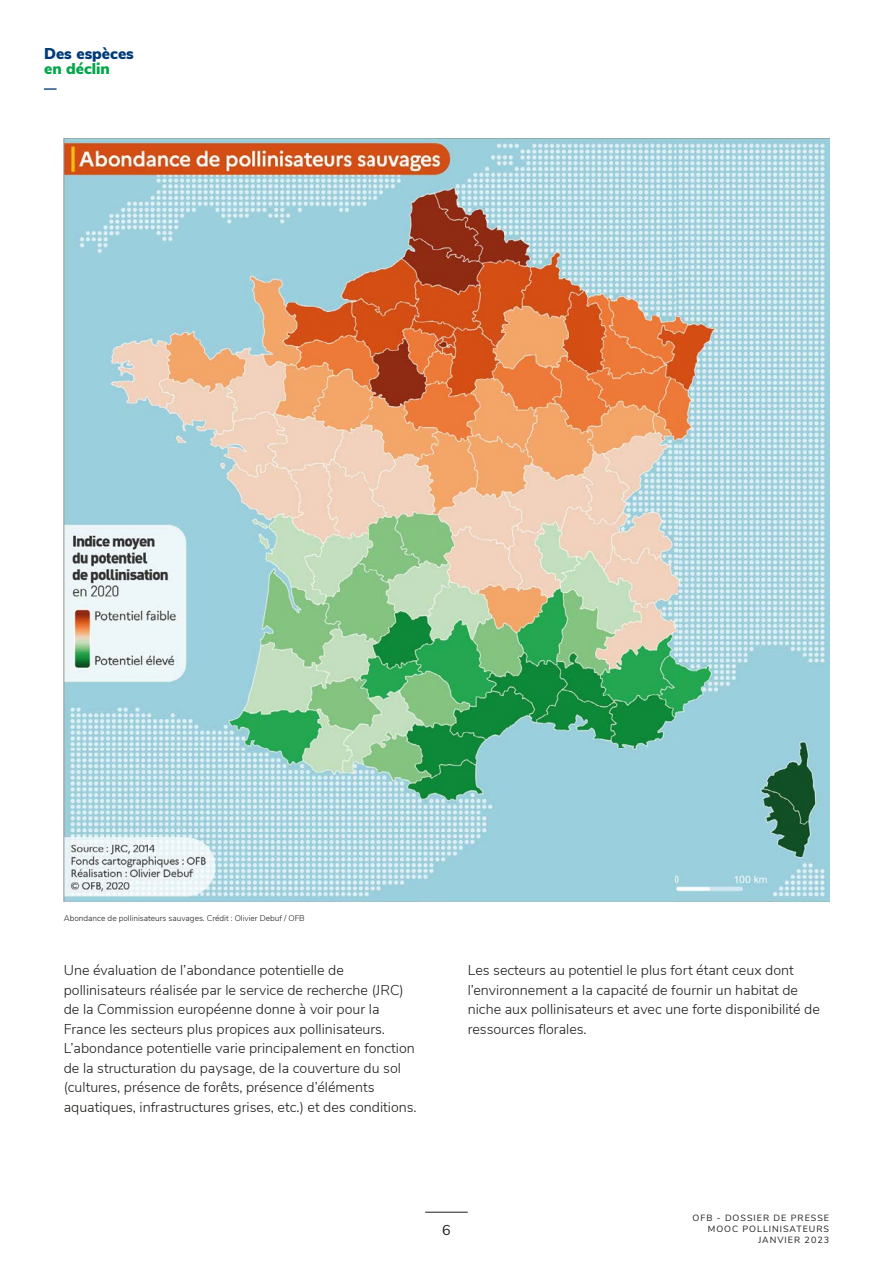
<style>
.page{position:relative;width:893px;height:1263px;background:#fff}
.page>*{position:absolute;margin:0;border:0;box-sizing:border-box;transform-origin:0 0}
.t1{font:900 15.6px "Nunito Sans";color:#003a76}
.t2{font:900 15.6px "Nunito Sans";color:#04a64a}
.t3{font:300 14.25px/19.5px "Nunito Sans";color:#1d1d1b}
.t4{font:14.25px "Nunito Sans";color:#1d1d1b}
.t5{font:9px/10.8px "Nunito Sans";letter-spacing:.11em;color:#1d1d1b;text-align:right}
.t6{font:300 8.25px "Nunito Sans";color:#1d1d1b}
</style>
<div class="page">
<svg style="left:44px;top:88px;width:13px;height:2px"></svg>
<img style="left:64px;top:138px;width:766px;height:764px">
<hr style="left:425px;top:1212px;width:43px;height:1px;background:#1d1d1b">
<p class="t1" style="left:44px;top:42px;width:91px">Des espèces</p>
<p class="t2" style="left:44px;top:57px;width:67px">en déclin</p>
<p class="t6" style="left:64px;top:912px;width:242px">Abondance de pollinisateurs sauvages. Crédit : Olivier Debuf / OFB</p>
<p class="t3" style="left:64px;top:960px;width:354px">Une évaluation de l’abondance potentielle de pollinisateurs réalisée par le service de recherche (JRC) de la Commission européenne donne à voir pour la France les secteurs plus propices aux pollinisateurs.<br>L’abondance potentielle varie principalement en fonction de la structuration du paysage, de la couverture du sol (cultures, présence de forêts, présence d’éléments aquatiques, infrastructures grises, etc.) et des conditions.</p>
<p class="t3" style="left:468px;top:960px;width:354px">Les secteurs au potentiel le plus fort étant ceux dont l’environnement a la capacité de fournir un habitat de niche aux pollinisateurs et avec une forte disponibilité de ressources florales.</p>
<p class="t4" style="left:442px;top:1219px;width:10px">6</p>
<p class="t5" style="left:693px;top:1212px;width:138px">OFB - DOSSIER DE PRESSE<br>MOOC POLLINISATEURS<br>JANVIER 2023</p>
</div>
